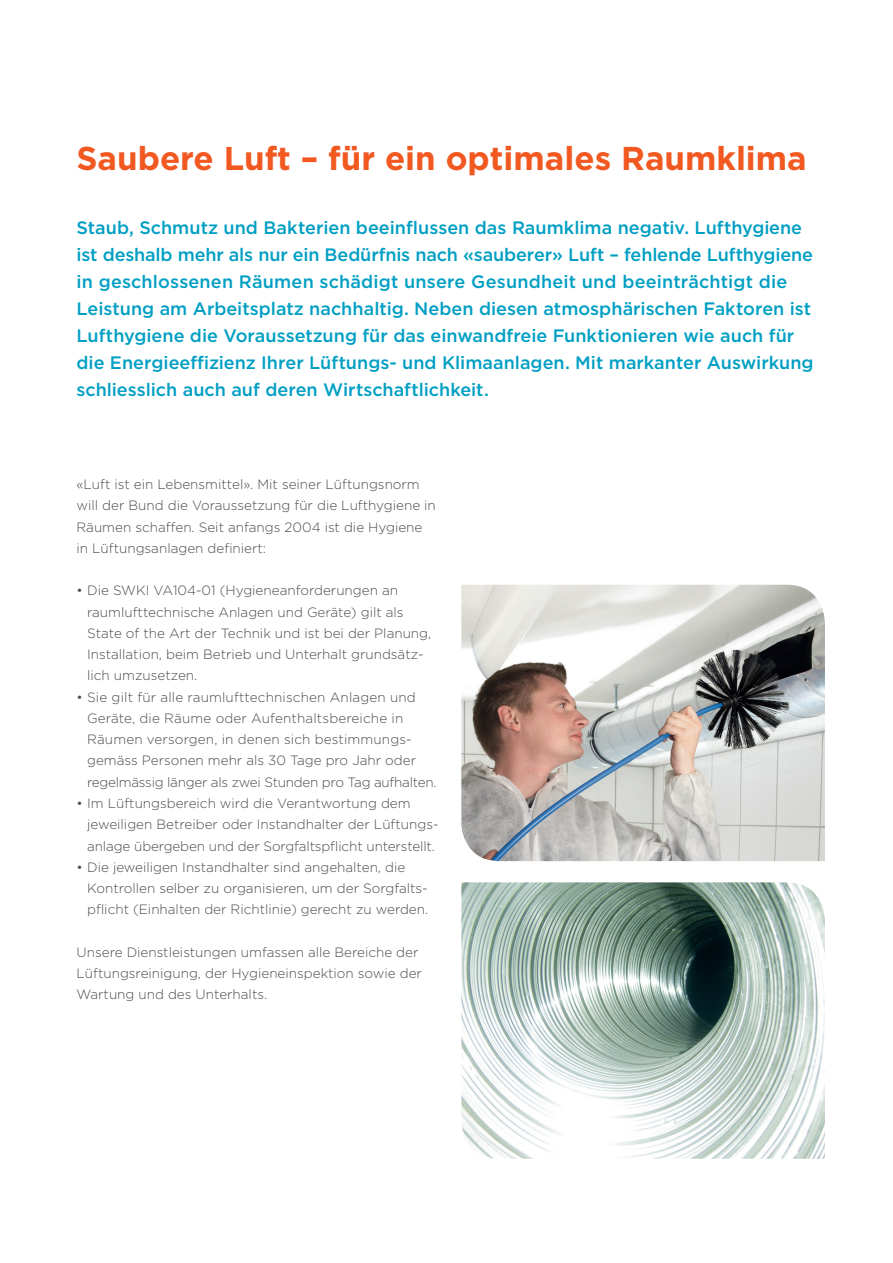
<style>
.page{position:relative;width:893px;height:1263px;background:#fff}
.page>*{position:absolute;margin:0;border:0;box-sizing:border-box;transform-origin:0 0}
.t1{font:700 33px "Gotham";color:#f15921}
.t2{font:500 18px/27px "Gotham";color:#009fc3}
.t3{font:300 13.5px/21.3px "Gotham";color:#4b4c4d}
</style>
<div class="page">
<img style="left:461px;top:882px;width:364px;height:277px">
<img style="left:461px;top:585px;width:364px;height:276px">
<h1 class="t1" style="left:77px;top:137px;width:732px">Saubere Luft – für ein optimales Raumklima</h1>
<p class="t2" style="left:77px;top:214px;width:739px">Staub, Schmutz und Bakterien beeinflussen das Raumklima negativ. Lufthygiene ist deshalb mehr als nur ein Bedürfnis nach «sauberer» Luft – fehlende Lufthygiene in geschlossenen Räumen schädigt unsere Gesundheit und beeinträchtigt die Leistung am Arbeitsplatz nachhaltig. Neben diesen atmosphärischen Faktoren ist Lufthygiene die Voraussetzung für das einwandfreie Funktionieren wie auch für die Energieeffizienz Ihrer Lüftungs- und Klimaanlagen. Mit markanter Auswirkung schliesslich auch auf deren Wirtschaftlichkeit.</p>
<p class="t3" style="left:77px;top:473px;width:361px">«Luft ist ein Lebensmittel». Mit seiner Lüftungsnorm will der Bund die Voraussetzung für die Lufthygiene in Räumen schaffen. Seit anfangs 2004 ist die Hygiene in Lüftungsanlagen definiert:</p>
<p class="t3" style="left:87px;top:580px;width:346px;text-indent:-11px">• Die SWKI VA104-01 (Hygieneanforderungen an raumlufttechnische Anlagen und Geräte) gilt als State of the Art der Technik und ist bei der Planung, Installation, beim Betrieb und Unterhalt grundsätz&shy;lich umzusetzen.</p>
<p class="t3" style="left:87px;top:686px;width:351px;text-indent:-11px">• Sie gilt für alle raumlufttechnischen Anlagen und Geräte, die Räume oder Aufenthaltsbereiche in Räumen versorgen, in denen sich bestimmungs&shy;gemäss Personen mehr als 30 Tage pro Jahr oder regelmässig länger als zwei Stunden pro Tag aufhalten.</p>
<p class="t3" style="left:87px;top:792px;width:353px;text-indent:-11px">• Im Lüftungsbereich wird die Verantwortung dem jeweiligen Betreiber oder Instandhalter der Lüftungs&shy;anlage übergeben und der Sorgfaltspflicht unterstellt.</p>
<p class="t3" style="left:87px;top:856px;width:343px;text-indent:-11px">• Die jeweiligen Instandhalter sind angehalten, die<br>Kontrollen selber zu organisieren, um der Sorgfalts&shy;pflicht (Einhalten der Richtlinie) gerecht zu werden.</p>
<p class="t3" style="left:77px;top:941px;width:347px">Unsere Dienstleistungen umfassen alle Bereiche der<br>Lüftungsreinigung, der Hygieneinspektion sowie der<br>Wartung und des Unterhalts.</p>
</div>
